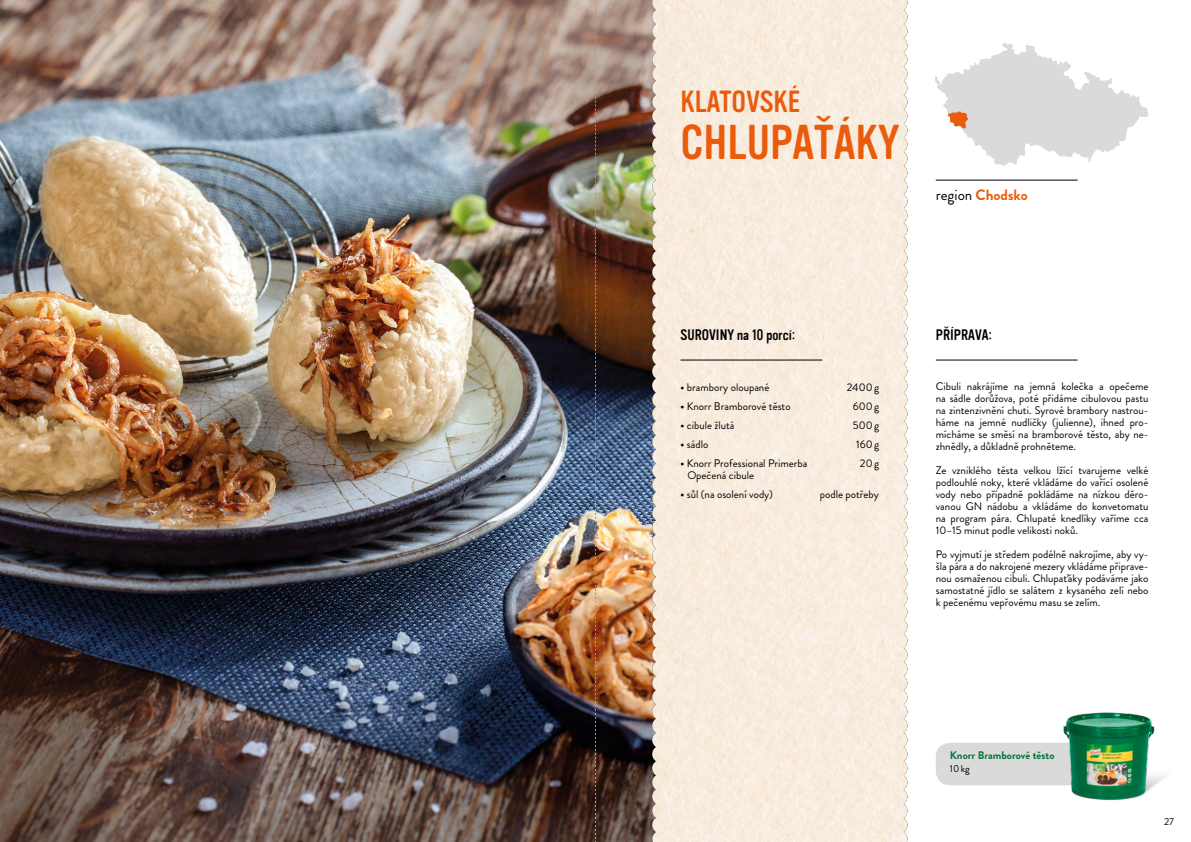
<style>
.page{position:relative;width:1191px;height:842px;background:#fff}
.page>*{position:absolute;margin:0;border:0;box-sizing:border-box;transform-origin:0 0}
.t1{font:48px "Flavour Cyr CEA";color:#ea5b0b}
.t2{font:30px "Flavour Cyr CEA";color:#ea5b0b}
.t3{font:15px "Flavour Cyr CEA";color:#000}
.t4{font:700 15px "Brandon Grotesque";color:#ea5b0b}
.t5{font:11px/12px "Brandon Grotesque";color:#000;text-align:justify}
.t6{font:700 11px "Brandon Grotesque";color:#00743c}
.t7{font:10px "Brandon Grotesque";color:#000}
.s1{font-weight:400;color:#000}
.s2{font-family:"Arial"}
</style>
<div class="page">
<img style="left:0;top:0;width:652px;height:842px">
<svg style="left:652px;top:0;width:255px;height:842px;background:#f7ebde"></svg>
<img style="left:652px;top:0;width:4px;height:704px">
<hr style="left:680px;top:360px;width:142px;height:1px;background:#000">
<hr style="left:935px;top:360px;width:142px;height:1px;background:#000">
<hr style="left:935px;top:180px;width:142px;height:1px;background:#000">
<svg style="left:935px;top:43px;width:213px;height:123px"></svg>
<div style="left:936px;top:743px;width:124px;height:42px;background:#dadada"></div>
<img style="left:1060px;top:712px;width:105px;height:88px">
<svg style="left:595px;top:0;width:1px;height:842px"></svg>
<h2 class="t2" style="left:680px;top:85px;width:121px">KLATOVSKÉ</h2>
<h1 class="t1" style="left:680px;top:116px;width:221px">CHLUPAŤÁKY</h1>
<h3 class="t4" style="left:935px;top:184px;width:93px"><span class="s1">region</span> Chodsko</h3>
<h3 class="t3" style="left:680px;top:327px;width:116px">SUROVINY NA 10 PORCÍ:</h3>
<h3 class="t3" style="left:935px;top:327px;width:58px">PŘÍPRAVA:</h3>
<p class="t5" style="left:680px;top:381px;width:90px"><span class="s2">•</span> brambory oloupané</p>
<p class="t5" style="left:846px;top:381px;width:34px">2400g</p>
<p class="t5" style="left:680px;top:400px;width:112px"><span class="s2">•</span> Knorr Bramborové těsto</p>
<p class="t5" style="left:852px;top:400px;width:28px">600g</p>
<p class="t5" style="left:680px;top:419px;width:55px"><span class="s2">•</span> cibule žlutá</p>
<p class="t5" style="left:853px;top:419px;width:28px">500g</p>
<p class="t5" style="left:680px;top:438px;width:29px"><span class="s2">•</span> sádlo</p>
<p class="t5" style="left:856px;top:438px;width:24px">160g</p>
<p class="t5" style="left:680px;top:457px;width:128px"><span class="s2">•</span> Knorr Professional Primerba</p>
<p class="t5" style="left:860px;top:457px;width:21px">20g</p>
<p class="t5" style="left:687px;top:469px;width:68px">Opečená cibule</p>
<p class="t5" style="left:680px;top:488px;width:94px"><span class="s2">•</span> sůl (na osolení vody)</p>
<p class="t5" style="left:820px;top:488px;width:61px">podle potřeby</p>
<p class="t5" style="left:935px;top:381px;width:214px">Cibuli nakrájíme na jemná kolečka a opečeme na sádle dorůžova, poté přidáme cibulovou pastu na zintenzivnění chuti. Syrové brambory nastrou&shy;háme na jemné nudličky (julienne), ihned pro&shy;mícháme se směsí na bramborové těsto, aby ne&shy;zhnědly, a důkladně prohněteme.</p>
<p class="t5" style="left:935px;top:465px;width:214px">Ze vzniklého těsta velkou lžící tvarujeme velké podlouhlé noky, které vkládáme do vařící osolené vody nebo případně pokládáme na nízkou děro&shy;vanou GN nádobu a vkládáme do konvetomatu na program pára. Chlupaté knedlíky vaříme cca 10–15 minut podle velikosti noků.</p>
<p class="t5" style="left:935px;top:549px;width:214px">Po vyjmutí je středem podélně nakrojíme, aby vy&shy;šla pára a do nakrojené mezery vkládáme připrave&shy;nou osmaženou cibuli. Chlupaťáky podáváme jako samostatné jídlo se salátem z kysaného zelí nebo k pečenému vepřovému masu se zelím.</p>
<p class="t6" style="left:950px;top:747px;width:106px">Knorr Bramborové těsto</p>
<p class="t7" style="left:950px;top:762px;width:21px">10kg</p>
<p class="t7" style="left:1164px;top:815px;width:11px">27</p>
</div>
